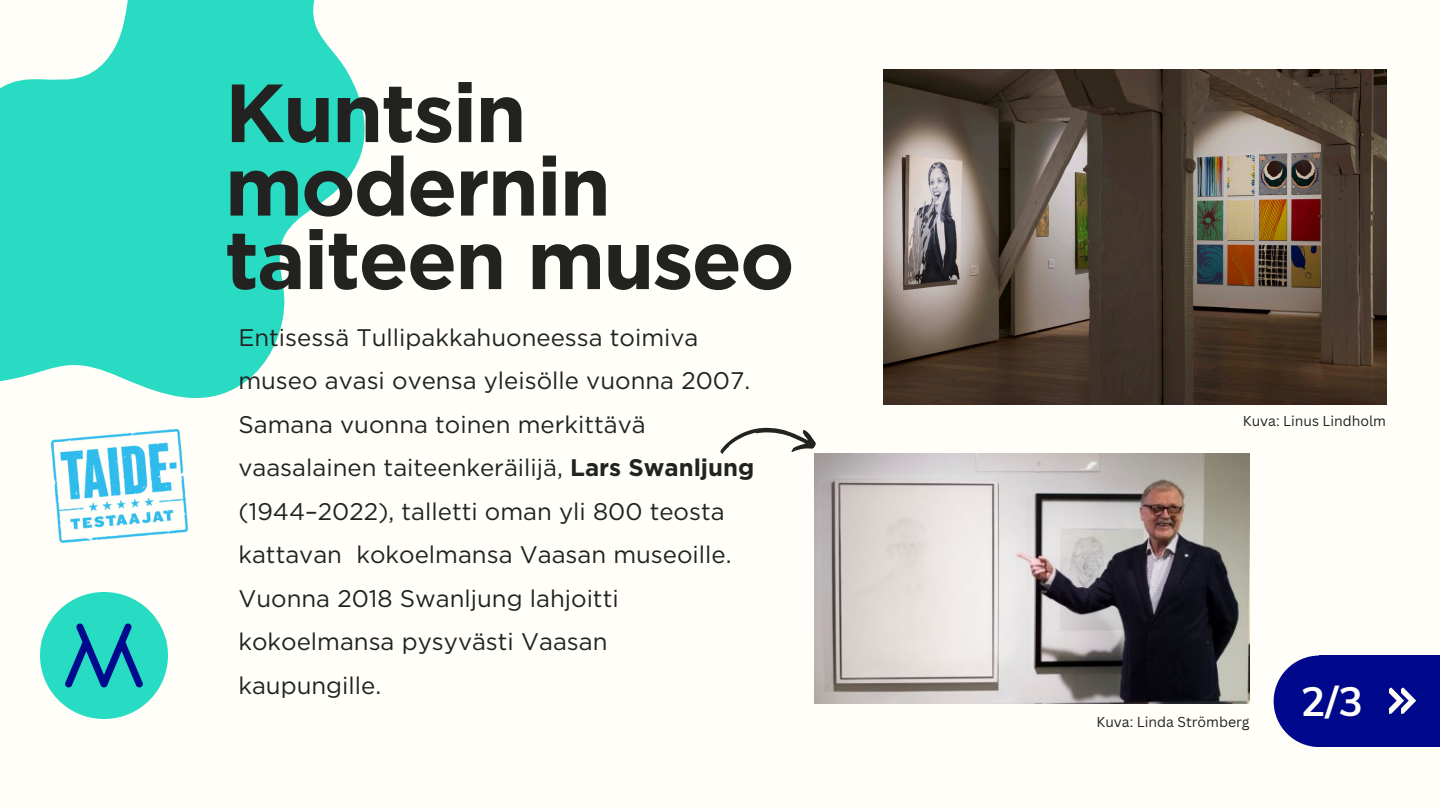
<style>
.page{position:relative;width:1440px;height:810px;background:#fffef8}
.page>*{position:absolute;margin:0;border:0;box-sizing:border-box;transform-origin:0 0}
.t1{font:700 82.3px/73.5px "Gotham";letter-spacing:-.025em;color:#222221}
.t2{font:700 41px "Muli";color:#fffef8}
.t3{font:24px/43.5px "Gotham";color:#222221}
.t4{font:14px "Canva Sans";color:#222221}
.s1{font-weight:700}
</style>
<div class="page">
<svg style="left:0;top:0;width:365px;height:398px;fill:#29dbc3"></svg>
<img style="left:815px;top:454px;width:435px;height:250px">
<svg style="left:720px;top:427px;width:96px;height:27px"></svg>
<img style="left:883px;top:70px;width:503px;height:335px">
<div style="left:1319px;top:656px;width:121px;height:91px;background:#00098c"></div>
<div style="left:1274px;top:656px;width:91px;height:91px;background:#00098c;border-radius:50%"></div>
<svg style="left:1389px;top:688px;width:27px;height:26px"></svg>
<img style="left:51px;top:430px;width:137px;height:112px">
<img style="left:41px;top:592px;width:127px;height:127px">
<p class="t1" style="left:225px;top:76px;width:571px">Kuntsin modernin taiteen museo</p>
<p class="t3" style="left:238px;top:315px;width:517px">Entisessä Tullipakkahuoneessa toimiva museo avasi ovensa yleisölle vuonna 2007.<br>Samana vuonna toinen merkittävä vaasalainen taiteenkeräilijä, <span class="s1">Lars Swanljung </span>(1944–2022), talletti oman yli 800 teosta kattavan kokoelmansa Vaasan museoille.<br>Vuonna 2018 Swanljung lahjoitti kokoelmansa pysyvästi Vaasan kaupungille.</p>
<p class="t4" style="left:1243px;top:411px;width:145px">Kuva: Linus Lindholm</p>
<p class="t4" style="left:1097px;top:712px;width:154px">Kuva: Linda Strömberg</p>
<p class="t2" style="left:1301px;top:674px;width:64px">2/3</p>
</div>
